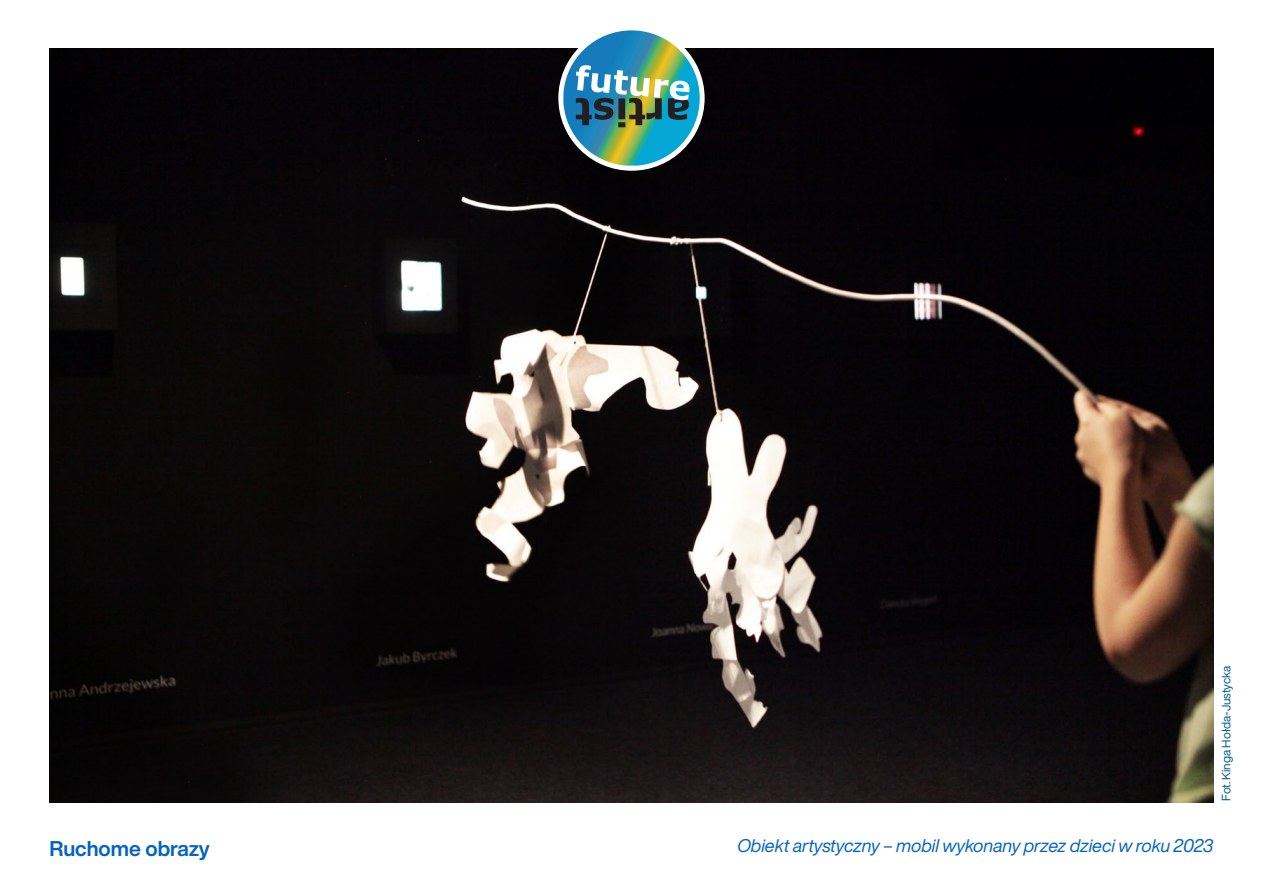
<style>
.page{position:relative;width:1263px;height:893px;background:#fff}
.page>*{position:absolute;margin:0;border:0;box-sizing:border-box;transform-origin:0 0}
.t1{font:700 21px "Helvetica Now Display";color:#0563c1}
.t2{font:italic 18px "Helvetica Now Display";letter-spacing:-.005em;color:#0563c1}
.t3{font:12px "Helvetica Now Display";color:#005986}
</style>
<div class="page">
<img style="left:49px;top:48px;width:1164px;height:755px">
<div style="left:558px;top:26px;width:147px;height:145px;background:#fff;border-radius:50%"></div>
<svg style="left:563px;top:30px;width:137px;height:136px"></svg>
<p class="t3" style="left:1218px;top:801px;width:136px;rotate:-90deg">Fot. Kinga Hołda-Justycka</p>
<p class="t1" style="left:49px;top:834px;width:162px">Ruchome obrazy</p>
<p class="t2" style="left:737px;top:834px;width:478px">Obiekt artystyczny – mobil wykonany przez dzieci w roku 2023</p>
</div>
